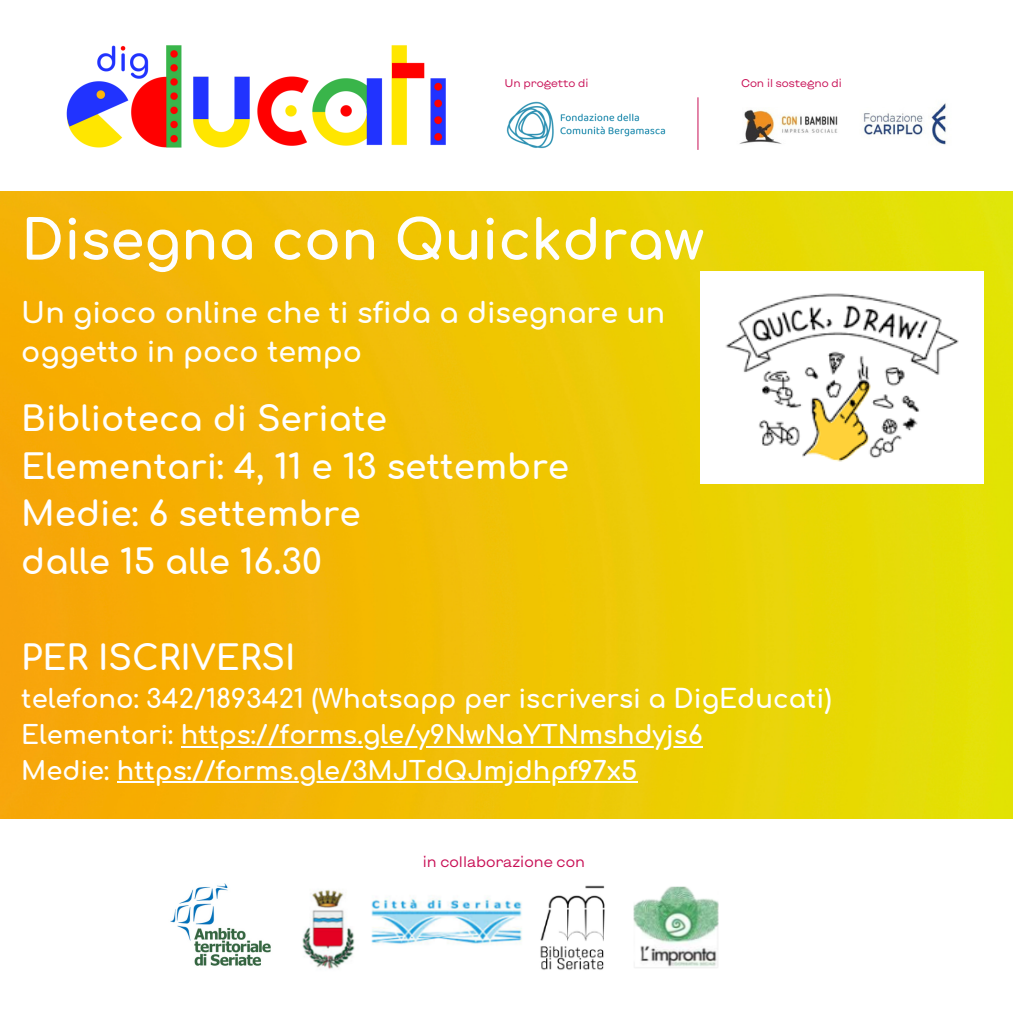
<style>
.page{position:relative;width:1013px;height:1013px;background:#fff}
.page>*{position:absolute;margin:0;border:0;box-sizing:border-box;transform-origin:0 0}
.t1{font:700 54.62px "Comfortaa";color:#fefefd}
.t2{font:700 34.25px "Comfortaa";color:#fff}
.t3{font:700 28.38px/39.4px "Comfortaa";color:#fefefd}
.t4{font:700 25.88px "Comfortaa";color:#fff}
.t5{font:700 25.62px "Comfortaa";color:#fff}
.t6{font:15px "Kyiv Type Sans";color:#c80f55}
.t7{font:11.12px "Kyiv Type Sans";color:#c80f55}
</style>
<div class="page">
<img style="left:66px;top:45px;width:380px;height:103px">
<img style="left:506px;top:101px;width:159px;height:48px">
<img style="left:739px;top:103px;width:207px;height:42px">
<hr style="left:697px;top:97px;width:1px;height:53px;background:#c80f55">
<img style="left:0;top:191px;width:1012px;height:628px">
<img style="left:302px;top:885px;width:417px;height:85px">
<img style="left:170px;top:883px;width:101px;height:83px">
<img style="left:700px;top:271px;width:283px;height:212px">
<hr style="left:181px;top:746px;width:521px;height:1px;background:#fff">
<hr style="left:117px;top:781px;width:520px;height:2px;background:#fff">
<p class="t7" style="left:504px;top:76px;width:86px">Un progetto di</p>
<p class="t7" style="left:741px;top:76px;width:102px">Con il sostegno di</p>
<p class="t1" style="left:21px;top:211px;width:684px">Disegna con Quickdraw</p>
<p class="t3" style="left:21px;top:294px;width:645px">Un gioco online che ti sfida a disegnare un oggetto in poco tempo</p>
<p class="t2" style="left:21px;top:400px;width:367px">Biblioteca di Seriate</p>
<p class="t2" style="left:21px;top:448px;width:549px">Elementari: 4, 11 e 13 settembre</p>
<p class="t2" style="left:21px;top:496px;width:341px">Medie: 6 settembre</p>
<p class="t2" style="left:21px;top:544px;width:302px">dalle 15 alle 16.30</p>
<p class="t2" style="left:21px;top:639px;width:275px">PER ISCRIVERSI</p>
<p class="t4" style="left:21px;top:685px;width:811px">telefono: 342/1893421 (Whatsapp per iscriversi a DigEducati)</p>
<p class="t5" style="left:21px;top:721px;width:683px">Elementari: https://forms.gle/y9NwNaYTNmshdyjs6</p>
<p class="t5" style="left:21px;top:757px;width:617px">Medie: https://forms.gle/3MJTdQJmjdhpf97x5</p>
<p class="t6" style="left:423px;top:851px;width:164px">in collaborazione con</p>
</div>
